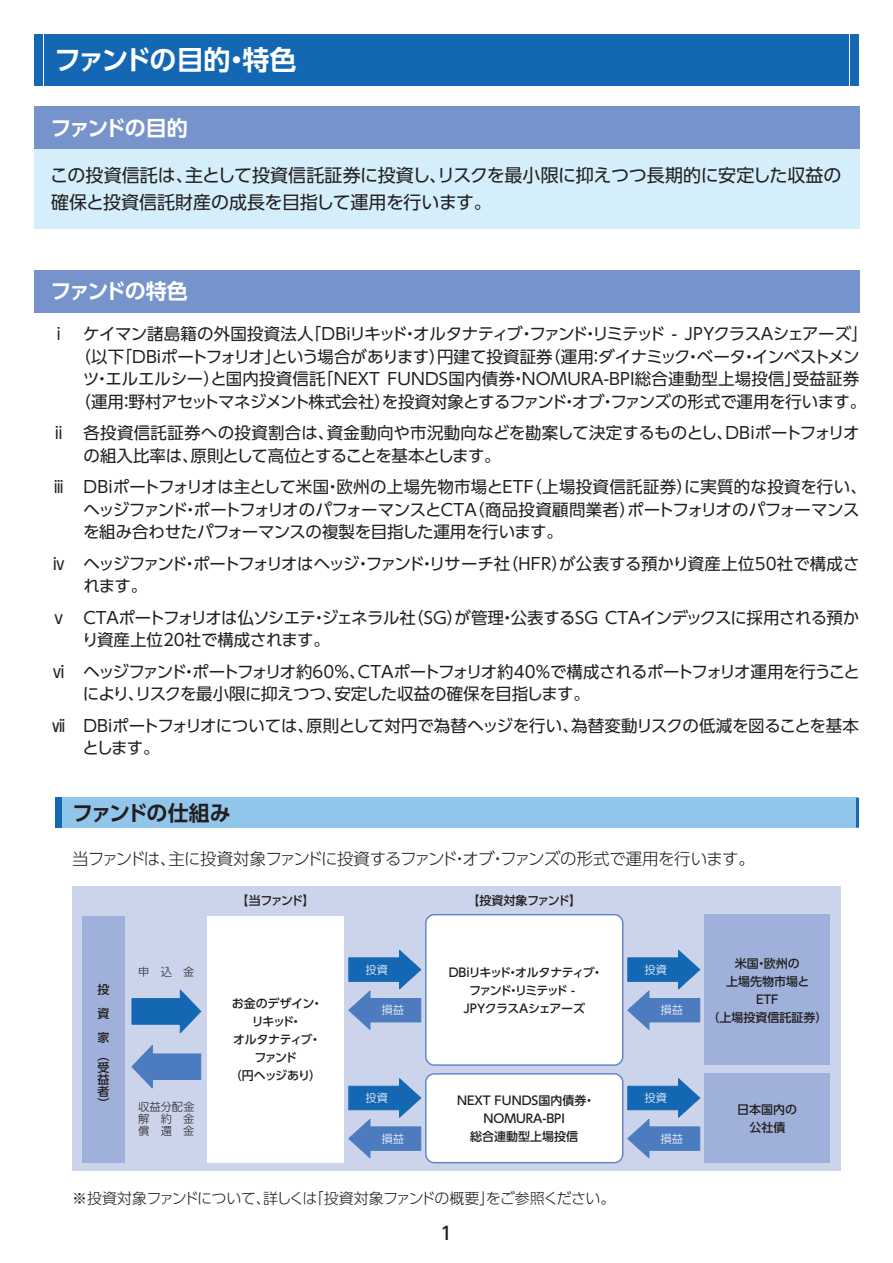
<style>
.page{position:relative;width:893px;height:1263px;background:#fff}
.page>*{position:absolute;margin:0;border:0;box-sizing:border-box;transform-origin:0 0}
.t1{font:700 27px "UD Shin Go Pro De";letter-spacing:-.055em;color:#fff}
.t2{font:700 21px "UD Shin Go Pro De";letter-spacing:-.085em;color:#fff}
.t3{font:700 21px "UD Shin Go Pro De";letter-spacing:-.055em;color:#231f20}
.t4{font:18px/27px "UD Shin Go Pro";letter-spacing:-.01em;color:#231f20}
.t5{font:500 18px "UD Shin Go Pro";color:#231f20}
.t6{font:16.5px/22.5px "UD Shin Go Pro";letter-spacing:-.02em;color:#231f20}
.t7{font:16.5px/22.5px "UD Shin Go Pro";color:#231f20}
.t8{font:16.5px "UD Shin Go Pro";letter-spacing:.01em;color:#231f20}
.t9{font:16.5px "UD Shin Go Pro";letter-spacing:-.04em;color:#231f20}
.t10{font:300 16.5px "UD Shin Go Pro";letter-spacing:-.05em;color:#231f20}
.t11{font:300 15px "UD Shin Go Pro";letter-spacing:-.05em;color:#231f20}
.t12{font:500 12px/18px "UD Shin Go Pro";color:#231f20;text-align:center}
.t13{font:500 12px/18px "UD Shin Go Pro";letter-spacing:-.06em;color:#231f20;text-align:center}
.t14{font:500 12px "UD Shin Go Pro";letter-spacing:-.03em;color:#231f20}
.t15{font:500 12px "UD Shin Go Pro";letter-spacing:-.135em;color:#231f20}
.t16{font:500 12px "UD Shin Go Pro";letter-spacing:-.04em;color:#231f20}
.t17{font:300 11.25px/12px "UD Shin Go Pro";letter-spacing:.005em;color:#231f20;text-align:justify}
.t18{font:300 11.25px "UD Shin Go Pro";color:#fff}
</style>
<div class="page">
<div style="left:851px;top:34px;width:8px;height:51px;background:#1468b3"></div>
<div style="left:44px;top:34px;width:805px;height:51px;background:#1468b3"></div>
<div style="left:34px;top:34px;width:8px;height:51px;background:#1468b3"></div>
<div style="left:34px;top:106px;width:825px;height:43px;background:#7793cb"></div>
<div style="left:34px;top:149px;width:825px;height:80px;background:#d4effb"></div>
<div style="left:34px;top:270px;width:825px;height:43px;background:#7793cb"></div>
<div style="left:55px;top:798px;width:7px;height:30px;background:#1468b3"></div>
<div style="left:62px;top:798px;width:795px;height:30px;background:#92c5ea"></div>
<hr style="left:856px;top:798px;width:3px;height:30px;background:#1468b3">
<div style="left:72px;top:886px;width:768px;height:285px;background:#ccd4eb"></div>
<div style="left:207px;top:916px;width:137px;height:246px;background:#fff"></div>
<div style="left:705px;top:1073px;width:125px;height:90px;background:#9fb1da"></div>
<div style="left:83px;top:916px;width:42px;height:246px;background:#9fb1da"></div>
<svg style="left:131px;top:1045px;width:70px;height:44px"></svg>
<svg style="left:131px;top:989px;width:71px;height:45px"></svg>
<div style="left:426px;top:915px;width:197px;height:150px;background:#fff;border-radius:9px"></div>
<div style="left:425px;top:914px;width:198px;height:152px;border:1px solid #6386c4;border-radius:9px"></div>
<div style="left:426px;top:1074px;width:197px;height:89px;background:#fff;border-radius:9px"></div>
<div style="left:425px;top:1073px;width:198px;height:90px;border:1px solid #6386c4;border-radius:9px"></div>
<div style="left:705px;top:915px;width:125px;height:150px;background:#9fb1da"></div>
<svg style="left:348px;top:950px;width:74px;height:80px"></svg>
<svg style="left:348px;top:1078px;width:74px;height:80px"></svg>
<svg style="left:627px;top:950px;width:74px;height:80px"></svg>
<svg style="left:627px;top:1078px;width:74px;height:80px"></svg>
<h1 class="t1" style="left:54px;top:38px;width:244px">ファンドの目的・特色</h1>
<p class="t2" style="left:51px;top:111px;width:139px">ファンドの目的</p>
<p class="t4" style="left:50px;top:161px;width:793px">この投資信託は、主として投資信託証券に投資し、リスクを最小限に抑えつつ長期的に安定した収益の確保と投資信託財産の成長を目指して運用を行います。</p>
<p class="t2" style="left:51px;top:274px;width:139px">ファンドの特色</p>
<p class="t6" style="left:50px;top:322px;width:819px">ⅰ ケイマン諸島籍の外国投資法人「DBiリキッド・オルタナティブ・ファンド・リミテッド - JPYクラスAシェアーズ」</p>
<p class="t6" style="left:75px;top:345px;width:786px">（以下「DBiポートフォリオ」という場合があります）円建て投資証券（運用：ダイナミック・ベータ・インベストメン</p>
<p class="t8" style="left:83px;top:365px;width:778px">ツ・エルエルシー）と国内投資信託「NEXT FUNDS国内債券・NOMURA-BPI総合連動型上場投信」受益証券</p>
<p class="t9" style="left:75px;top:388px;width:793px">（運用：野村アセットマネジメント株式会社）を投資対象とするファンド・オブ・ファンズの形式で運用を行います。</p>
<p class="t7" style="left:83px;top:421px;width:777px;text-indent:-33px">ⅱ 各投資信託証券への投資割合は、資金動向や市況動向などを勘案して決定するものとし、DBiポートフォリオの組入比率は、原則として高位とすることを基本とします。</p>
<p class="t6" style="left:83px;top:475px;width:785px;text-indent:-33px">ⅲ DBiポートフォリオは主として米国・欧州の上場先物市場とETF（上場投資信託証券）に実質的な投資を行い、ヘッジファンド・ポートフォリオのパフォーマンスとCTA（商品投資顧問業者）ポートフォリオのパフォーマンスを組み合わせたパフォーマンスの複製を目指した運用を行います。</p>
<p class="t6" style="left:83px;top:552px;width:778px;text-indent:-33px">ⅳ ヘッジファンド・ポートフォリオはヘッジ・ファンド・リサーチ社（HFR）が公表する預かり資産上位50社で構成されます。</p>
<p class="t6" style="left:82px;top:606px;width:779px;text-indent:-32px">ⅴ CTAポートフォリオは仏ソシエテ・ジェネラル社（SG）が管理・公表するSG CTAインデックスに採用される預かり資産上位20社で構成されます。</p>
<p class="t6" style="left:83px;top:660px;width:779px;text-indent:-32px">ⅵ ヘッジファンド・ポートフォリオ約60％、CTAポートフォリオ約40％で構成されるポートフォリオ運用を行うことにより、リスクを最小限に抑えつつ、安定した収益の確保を目指します。</p>
<p class="t6" style="left:83px;top:714px;width:778px;text-indent:-32px">ⅶ DBiポートフォリオについては、原則として対円で為替ヘッジを行い、為替変動リスクの低減を図ることを基本とします。</p>
<p class="t3" style="left:72px;top:795px;width:160px">ファンドの仕組み</p>
<p class="t10" style="left:72px;top:845px;width:684px">当ファンドは、主に投資対象ファンドに投資するファンド・オブ・ファンズの形式で運用を行います。</p>
<p class="t12" style="left:98px;top:977px;width:13px;line-height:24px;text-align:justify">投資家</p>
<p class="t12" style="left:98px;top:1049px;width:13px;line-height:12px;text-align:justify">（受益者）</p>
<p class="t17" style="left:138px;top:965px;width:58px">申　込　金</p>
<p class="t17" style="left:138px;top:1100px;width:58px">収益分配金解　約　金償　還　金</p>
<p class="t12" style="left:237px;top:891px;width:79px">【当ファンド】</p>
<p class="t16" style="left:467px;top:891px;width:115px">【投資対象ファンド】</p>
<p class="t13" style="left:230px;top:994px;width:94px">お金のデザイン・リキッド・<br>オルタナティブ・ファンド<br>（円ヘッジあり）</p>
<p class="t18" style="left:365px;top:960px;width:24px">投資</p>
<p class="t18" style="left:382px;top:1001px;width:24px">損益</p>
<p class="t18" style="left:365px;top:1089px;width:24px">投資</p>
<p class="t18" style="left:382px;top:1129px;width:24px">損益</p>
<p class="t13" style="left:449px;top:963px;width:156px">DBiリキッド・オルタナティブ・</p>
<p class="t15" style="left:469px;top:980px;width:108px">ファンド・リミテッド -</p>
<p class="t14" style="left:464px;top:998px;width:123px">JPYクラスAシェアーズ</p>
<p class="t12" style="left:457px;top:1091px;width:139px">NEXT FUNDS国内債券・<br>NOMURA-BPI<br>総合連動型上場投信</p>
<p class="t11" style="left:72px;top:1186px;width:545px">※投資対象ファンドについて、詳しくは「投資対象ファンドの概要」をご参照ください。</p>
<p class="t5" style="left:441px;top:1218px;width:13px">1</p>
<p class="t18" style="left:644px;top:960px;width:24px">投資</p>
<p class="t18" style="left:661px;top:1001px;width:24px">損益</p>
<p class="t18" style="left:644px;top:1089px;width:24px">投資</p>
<p class="t18" style="left:661px;top:1129px;width:24px">損益</p>
<p class="t12" style="left:707px;top:954px;width:122px">米国・欧州の<br>上場先物市場と<br>ETF<br>（上場投資信託証券）</p>
<p class="t12" style="left:737px;top:1100px;width:61px">日本国内の公社債</p>
</div>
